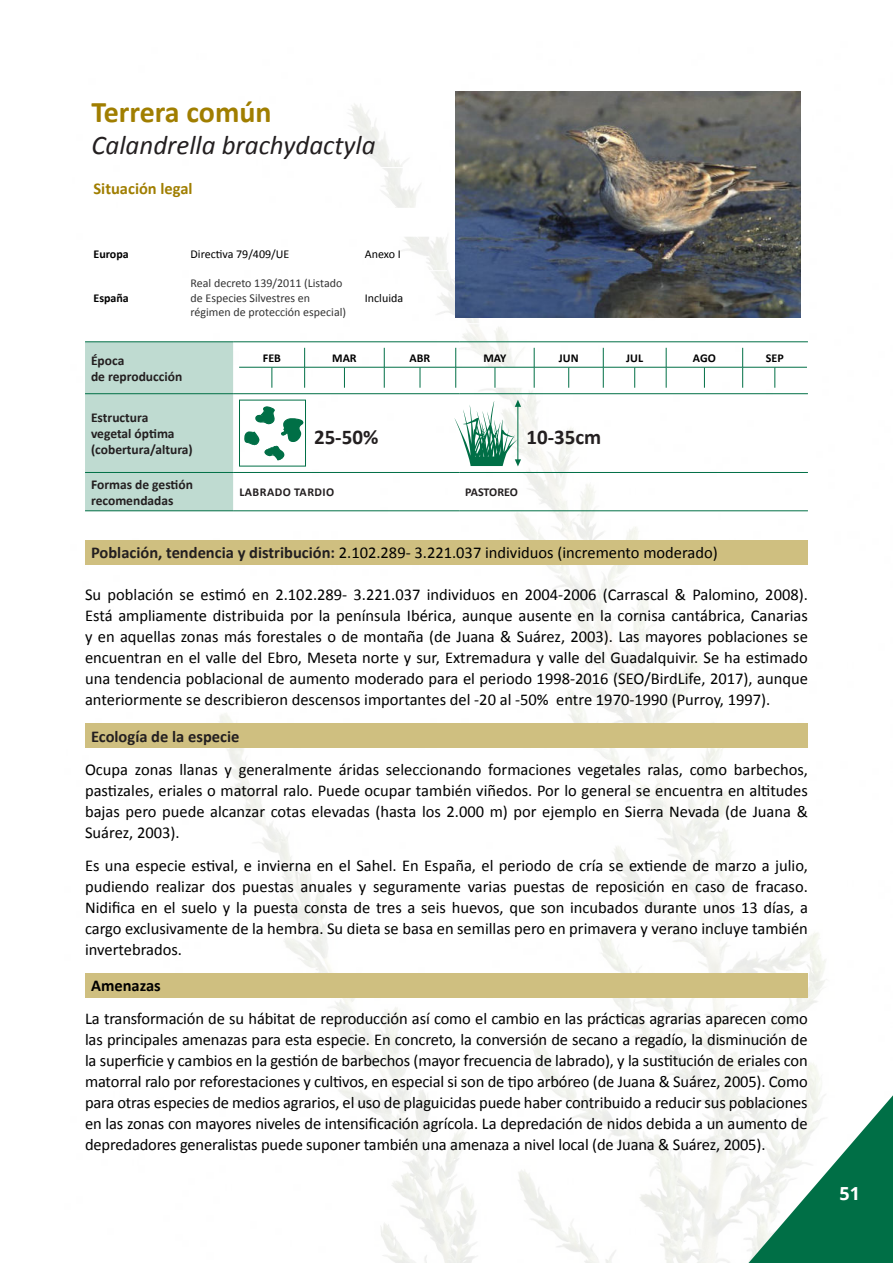
<style>
.page{position:relative;width:893px;height:1263px;background:#fff}
.page>*{position:absolute;margin:0;border:0;box-sizing:border-box;transform-origin:0 0}
.t1{font:700 30px "Calibri";color:#a07e00}
.t2{font:italic 27px "Calibri";color:#231f20}
.t3{font:700 21px "Calibri";color:#231f20}
.t4{font:700 18px "Open Sans";color:#fff}
.t5{font:16.5px/21px "Calibri";color:#000;text-align:justify}
.t6{font:700 16.5px "Calibri";color:#231f20}
.t7{font:700 16.5px "Calibri";color:#a07e00}
.t8{font:700 16.5px "Calibri";color:#000}
.t9{font:700 13.5px/16.2px "Calibri";color:#231f20}
.t10{font:12px/14.4px "Calibri";color:#333}
.t11{font:700 12px "Calibri";color:#000}
.t12{font:12px "Calibri";color:#000}
.t13{font:700 12px "Calibri";letter-spacing:.04em;color:#231f20}
.t14{font:700 12px "Calibri";letter-spacing:-.01em;color:#231f20}
.s1{font-weight:700;color:#231f20}
</style>
<div class="page">
<img style="left:85px;top:91px;width:741px;height:1172px">
<svg style="left:731px;top:1067px;width:162px;height:196px"></svg>
<hr style="left:85px;top:86px;width:1px;height:82px;background:#fff">
<hr style="left:808px;top:86px;width:1px;height:82px;background:#fff">
<hr style="left:808px;top:168px;width:1px;height:40px;background:#fff">
<svg style="left:808px;top:208px;width:1px;height:29px"></svg>
<hr style="left:808px;top:237px;width:1px;height:34px;background:#fff">
<hr style="left:808px;top:271px;width:1px;height:52px;background:#fff">
<hr style="left:447px;top:323px;width:362px;height:1px;background:#fff">
<hr style="left:85px;top:168px;width:1px;height:40px;background:#fff">
<svg style="left:85px;top:208px;width:362px;height:115px"></svg>
<hr style="left:85px;top:237px;width:1px;height:34px;background:#fff">
<hr style="left:85px;top:271px;width:1px;height:52px;background:#fff">
<hr style="left:85px;top:323px;width:97px;height:1px;background:#fff">
<hr style="left:182px;top:323px;width:175px;height:1px;background:#fff">
<hr style="left:357px;top:323px;width:90px;height:1px;background:#fff">
<hr style="left:86px;top:270px;width:96px;height:1px;background:#fff">
<hr style="left:182px;top:270px;width:175px;height:1px;background:#fff">
<hr style="left:357px;top:270px;width:90px;height:1px;background:#fff">
<hr style="left:86px;top:167px;width:96px;height:1px;background:#fff">
<hr style="left:182px;top:167px;width:175px;height:1px;background:#fff">
<hr style="left:357px;top:167px;width:90px;height:1px;background:#fff">
<img style="left:456px;top:92px;width:344px;height:225px">
<div style="left:85px;top:343px;width:148px;height:167px;background:#bfdbd1"></div>
<hr style="left:233px;top:342px;width:226px;height:1px;background:#006f46">
<hr style="left:459px;top:342px;width:349px;height:1px;background:#006f46">
<hr style="left:233px;top:393px;width:226px;height:1px;background:#006f46">
<hr style="left:459px;top:393px;width:349px;height:1px;background:#006f46">
<hr style="left:233px;top:472px;width:226px;height:1px;background:#006f46">
<hr style="left:459px;top:472px;width:349px;height:1px;background:#006f46">
<hr style="left:233px;top:510px;width:226px;height:1px;background:#006f46">
<hr style="left:459px;top:510px;width:349px;height:1px;background:#006f46">
<hr style="left:85px;top:342px;width:148px;height:1px;background:#006f46">
<hr style="left:85px;top:393px;width:148px;height:1px;background:#006f46">
<hr style="left:85px;top:472px;width:148px;height:1px;background:#006f46">
<hr style="left:85px;top:510px;width:148px;height:1px;background:#006f46">
<hr style="left:239px;top:367px;width:33px;height:1px;background:#006f46">
<hr style="left:272px;top:367px;width:33px;height:1px;background:#006f46">
<svg style="left:272px;top:367px;width:1px;height:21px"></svg>
<hr style="left:305px;top:367px;width:39px;height:1px;background:#006f46">
<svg style="left:304px;top:348px;width:1px;height:40px"></svg>
<hr style="left:666px;top:367px;width:38px;height:1px;background:#006f46">
<svg style="left:344px;top:348px;width:323px;height:40px"></svg>
<hr style="left:704px;top:367px;width:39px;height:1px;background:#006f46">
<svg style="left:704px;top:367px;width:1px;height:21px"></svg>
<hr style="left:743px;top:367px;width:32px;height:1px;background:#006f46">
<svg style="left:742px;top:348px;width:1px;height:40px"></svg>
<hr style="left:775px;top:367px;width:32px;height:1px;background:#006f46">
<svg style="left:775px;top:367px;width:1px;height:21px"></svg>
<div style="left:239px;top:400px;width:67px;height:66px;border:1px solid #006f46"></div>
<svg style="left:244px;top:406px;width:61px;height:54px"></svg>
<svg style="left:454px;top:400px;width:67px;height:66px"></svg>
<div style="left:85px;top:540px;width:723px;height:24px;background:#cfbf80"></div>
<div style="left:85px;top:723px;width:723px;height:25px;background:#cfbf80"></div>
<div style="left:85px;top:973px;width:723px;height:24px;background:#cfbf80"></div>
<h1 class="t1" style="left:91px;top:90px;width:182px">Terrera común</h1>
<h2 class="t2" style="left:91px;top:135px;width:286px">Calandrella brachydactyla</h2>
<p class="t7" style="left:94px;top:177px;width:101px">Situación legal</p>
<p class="t11" style="left:94px;top:246px;width:37px">Europa</p>
<p class="t12" style="left:191px;top:247px;width:100px">Directiva 79/409/UE</p>
<p class="t12" style="left:365px;top:247px;width:37px">Anexo I</p>
<p class="t11" style="left:94px;top:289px;width:37px">España</p>
<p class="t10" style="left:191px;top:275px;width:157px">Real decreto 139/2011 (Listado de Especies Silvestres en régimen de protección especial)</p>
<p class="t12" style="left:365px;top:293px;width:40px">Incluida</p>
<p class="t9" style="left:91px;top:352px;width:93px">Época<br>de reproducción</p>
<p class="t11" style="left:263px;top:351px;width:20px">FEB</p>
<p class="t11" style="left:332px;top:351px;width:26px">MAR</p>
<p class="t11" style="left:410px;top:351px;width:22px">ABR</p>
<p class="t11" style="left:483px;top:351px;width:25px">MAY</p>
<p class="t11" style="left:559px;top:351px;width:21px">JUN</p>
<p class="t11" style="left:626px;top:351px;width:18px">JUL</p>
<p class="t11" style="left:693px;top:351px;width:24px">AGO</p>
<p class="t11" style="left:766px;top:351px;width:19px">SEP</p>
<p class="t9" style="left:91px;top:409px;width:103px">Estructura<br>vegetal óptima (cobertura/altura)</p>
<p class="t3" style="left:314px;top:422px;width:66px">25-50%</p>
<p class="t3" style="left:526px;top:422px;width:76px">10-35cm</p>
<p class="t9" style="left:91px;top:475px;width:103px">Formas de gestión recomendadas</p>
<p class="t13" style="left:239px;top:484px;width:97px">LABRADO TARDIO</p>
<p class="t14" style="left:465px;top:484px;width:54px">PASTOREO</p>
<p class="t5" style="left:91px;top:542px;width:628px"><span class="s1">Población, tendencia y distribución:</span> 2.102.289- 3.221.037 individuos (incremento moderado)</p>
<p class="t5" style="left:85px;top:584px;width:724px">Su población se estimó en 2.102.289- 3.221.037 individuos en 2004-2006 (Carrascal &amp; Palomino, 2008).<br>Está ampliamente distribuida por la península Ibérica, aunque ausente en la cornisa cantábrica, Canarias y en aquellas zonas más forestales o de montaña (de Juana &amp; Suárez, 2003). Las mayores poblaciones se encuentran en el valle del Ebro, Meseta norte y sur, Extremadura y valle del Guadalquivir. Se ha estimado una tendencia poblacional de aumento moderado para el periodo 1998-2016 (SEO/BirdLife, 2017), aunque anteriormente se describieron descensos importantes del -20 al -50% entre 1970-1990 (Purroy, 1997).</p>
<p class="t6" style="left:91px;top:725px;width:150px">Ecología de la especie</p>
<p class="t5" style="left:85px;top:758px;width:724px">Ocupa zonas llanas y generalmente áridas seleccionando formaciones vegetales ralas, como barbechos, pastizales, eriales o matorral ralo. Puede ocupar también viñedos. Por lo general se encuentra en altitudes bajas pero puede alcanzar cotas elevadas (hasta los 2.000 m) por ejemplo en Sierra Nevada (de Juana &amp; Suárez, 2003).</p>
<p class="t5" style="left:85px;top:854px;width:724px">Es una especie estival, e invierna en el Sahel. En España, el periodo de cría se extiende de marzo a julio, pudiendo realizar dos puestas anuales y seguramente varias puestas de reposición en caso de fracaso.<br>Nidifica en el suelo y la puesta consta de tres a seis huevos, que son incubados durante unos 13 días, a cargo exclusivamente de la hembra. Su dieta se basa en semillas pero en primavera y verano incluye también invertebrados.</p>
<p class="t8" style="left:91px;top:974px;width:71px">Amenazas</p>
<p class="t5" style="left:85px;top:1007px;width:724px">La transformación de su hábitat de reproducción así como el cambio en las prácticas agrarias aparecen como las principales amenazas para esta especie. En concreto, la conversión de secano a regadío, la disminución de la superficie y cambios en la gestión de barbechos (mayor frecuencia de labrado), y la sustitución de eriales con matorral ralo por reforestaciones y cultivos, en especial si son de tipo arbóreo (de Juana &amp; Suárez, 2005). Como para otras especies de medios agrarios, el uso de plaguicidas puede haber contribuido a reducir sus poblaciones en las zonas con mayores niveles de intensificación agrícola. La depredación de nidos debida a un aumento de depredadores generalistas puede suponer también una amenaza a nivel local (de Juana &amp; Suárez, 2005).</p>
<p class="t4" style="left:839px;top:1183px;width:22px">51</p>
</div>
